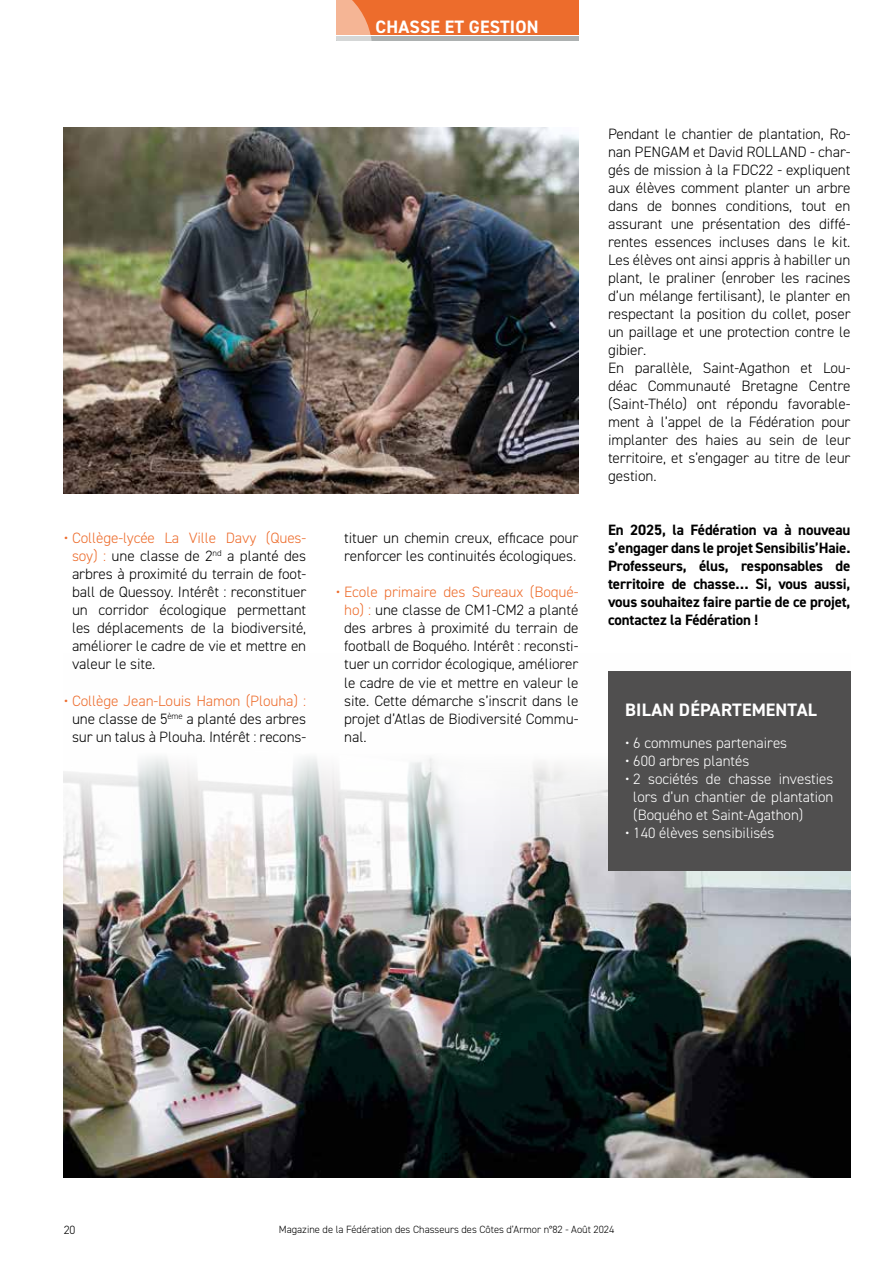
<style>
.page{position:relative;width:893px;height:1263px;background:#fff}
.page>*{position:absolute;margin:0;border:0;box-sizing:border-box;transform-origin:0 0}
.t1{font:700 18px "DIN2014";letter-spacing:.01em;color:#fff}
.t2{font:300 15px/18px "DIN2014";letter-spacing:-.005em;color:#000;text-align:justify}
.t3{font:700 15px/18px "DIN2014";letter-spacing:-.01em;color:#000;text-align:justify}
.t4{font:300 15px/18px "DIN2014";color:#fff;text-align:justify}
.t5{font:300 12px "DIN2014";color:#000}
.t6{font:300 10.5px "DIN2014";color:#000}
.s1{color:#ed6c2c}
</style>
<div class="page">
<img style="left:64px;top:757px;width:786px;height:421px">
<div style="left:336px;top:0;width:242px;height:34px;background:#ed6c2c"></div>
<hr style="left:336px;top:37px;width:242px;height:4px;background:#adb1b1">
<svg style="left:336px;top:0;width:36px;height:41px"></svg>
<div style="left:608px;top:671px;width:242px;height:199px;background:#504f4f"></div>
<img style="left:64px;top:128px;width:514px;height:365px">
<p class="t1" style="left:376px;top:15px;width:165px">CHASSE ET GESTION</p>
<p class="t2" style="left:72px;top:529px;width:236px;text-indent:-8px"><span class="s1">• Collège-lycée La Ville Davy (Ques&shy;soy) :</span> une classe de 2<sup>nd</sup> a planté des arbres à proximité du terrain de foot&shy;ball de Quessoy. Intérêt : reconstituer un corridor écologique permettant les déplacements de la biodiversité, améliorer le cadre de vie et mettre en valeur le site.</p>
<p class="t2" style="left:64px;top:691px;width:244px;text-align:center"><span class="s1">• Collège Jean-Louis Hamon (Plouha) : </span>une classe de 5<sup>ème</sup> a planté des arbres sur un talus à Plouha. Intérêt : recons-</p>
<p class="t2" style="left:344px;top:529px;width:236px">tituer un chemin creux, efficace pour renforcer les continuités écologiques.</p>
<p class="t2" style="left:344px;top:583px;width:236px;text-indent:-8px"><span class="s1">• Ecole primaire des Sureaux (Boqué&shy;ho) :</span> une classe de CM1-CM2 a planté des arbres à proximité du terrain de football de Boquého. Intérêt : reconsti&shy;tuer un corridor écologique, améliorer le cadre de vie et mettre en valeur le site. Cette démarche s’inscrit dans le projet d’Atlas de Biodiversité Commu&shy;nal.</p>
<p class="t2" style="left:608px;top:125px;width:244px;text-align:left">Pendant le chantier de plantation, Ro&shy;nan PENGAM et David ROLLAND - char&shy;gés de mission à la FDC22 - expliquent aux élèves comment planter un arbre dans de bonnes conditions, tout en assurant une présentation des diffé&shy;rentes essences incluses dans le kit.<br>Les élèves ont ainsi appris à habiller un plant, le praliner (enrober les racines d’un mélange fertilisant), le planter en respectant la position du collet, poser un paillage et une protection contre le gibier.<br>En parallèle, Saint-Agathon et Lou&shy;déac Communauté Bretagne Centre (Saint-Thélo) ont répondu favorable&shy;ment à l’appel de la Fédération pour implanter des haies au sein de leur territoire, et s’engager au titre de leur gestion.</p>
<p class="t3" style="left:608px;top:521px;width:244px">En 2025, la Fédération va à nouveau s’engager dans le projet Sensibilis’Haie.<br>Professeurs, élus, responsables de territoire de chasse… Si, vous aussi, vous souhaitez faire partie de ce projet, contactez la Fédération !</p>
<p class="t1" style="left:625px;top:698px;width:193px">BILAN DÉPARTEMENTAL</p>
<p class="t4" style="left:625px;top:733px;width:164px">• 6 communes partenaires</p>
<p class="t4" style="left:625px;top:751px;width:126px">• 600 arbres plantés</p>
<p class="t4" style="left:633px;top:769px;width:202px;text-indent:-8px">• 2 sociétés de chasse investies lors d’un chantier de plantation (Boquého et Saint-Agathon)</p>
<p class="t4" style="left:625px;top:823px;width:151px">• 140 élèves sensibilisés</p>
<p class="t5" style="left:64px;top:1222px;width:13px">20</p>
<p class="t6" style="left:279px;top:1223px;width:337px">Magazine de la Fédération des Chasseurs des Côtes d’Armor n°82 - Août 2024</p>
</div>
